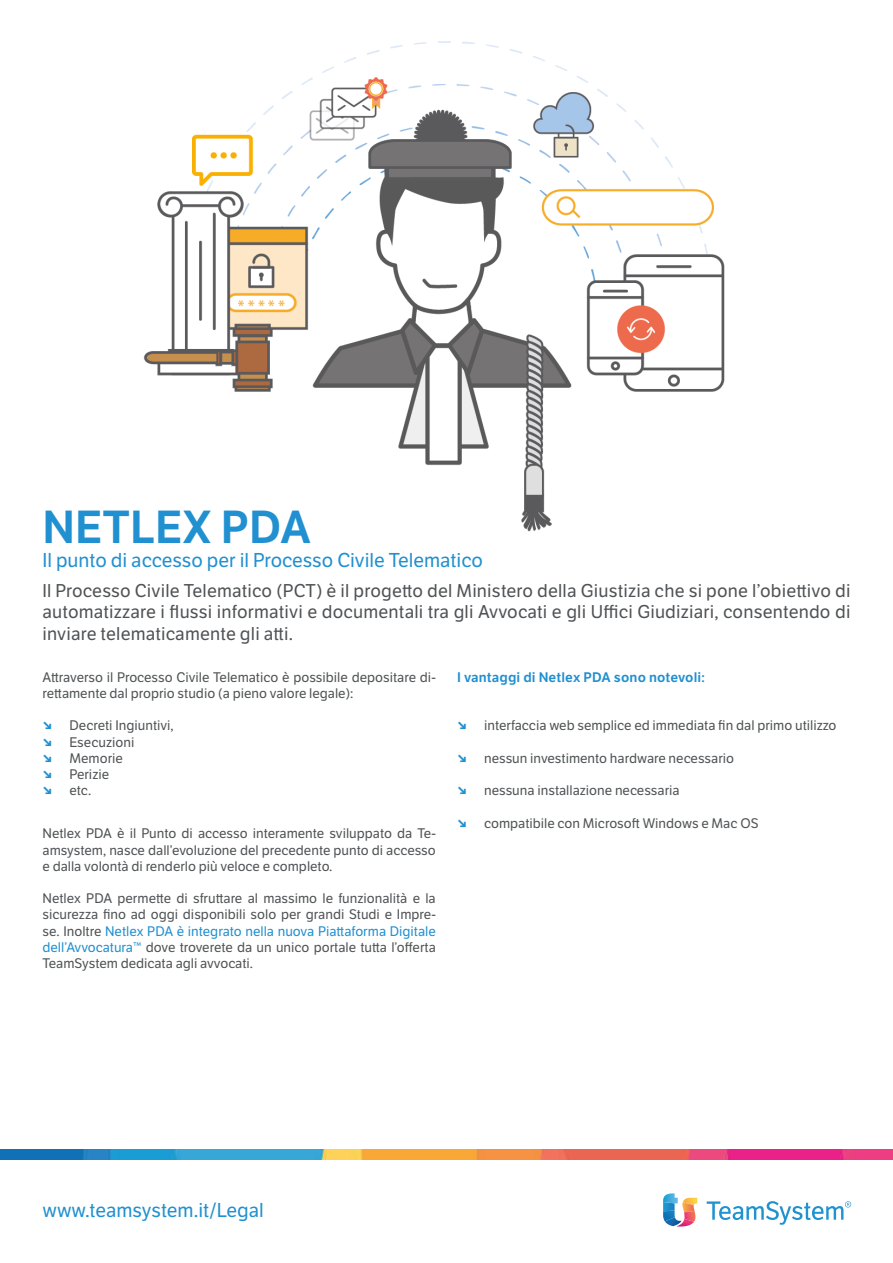
<style>
.page{position:relative;width:893px;height:1263px;background:#fff}
.page>*{position:absolute;margin:0;border:0;box-sizing:border-box;transform-origin:0 0}
.t1{font:600 45px "LFT Etica";color:#2190d0}
.t2{font:19.5px "LFT Etica";color:#2190d0}
.t3{font:18px/21.6px "LFT Etica";letter-spacing:.01em;color:#505355;text-align:justify}
.t4{font:13.5px/16.2px "LFT Etica";color:#505355}
.t5{font:600 13.5px "LFT Etica";letter-spacing:.01em;color:#2190d0}
.s1{font-weight:600;font-size:19.5px;color:#2190d0}
.s2{color:#2190d0}
</style>
<div class="page">
<img style="left:0;top:1149px;width:893px;height:11px">
<svg style="left:663px;top:1193px;width:34px;height:33px"></svg>
<svg style="left:707px;top:1201px;width:144px;height:24px"></svg>
<img style="left:143px;top:41px;width:582px;height:491px">
<h1 class="t1" style="left:43px;top:500px;width:270px">NETLEX PDA</h1>
<h2 class="t2" style="left:43px;top:548px;width:442px">Il punto di accesso per il Processo Civile Telematico</h2>
<p class="t3" style="left:43px;top:580px;width:809px">Il Processo Civile Telematico (PCT) è il progetto del Ministero della Giustizia che si pone l’obiettivo di automatizzare i flussi informativi e documentali tra gli Avvocati e gli Uffici Giudiziari, consentendo di inviare telematicamente gli atti.</p>
<p class="t4" style="left:43px;top:669px;width:395px">Attraverso il Processo Civile Telematico è possibile depositare di&shy;rettamente dal proprio studio (a pieno valore legale):</p>
<p class="t4" style="left:43px;top:718px;width:133px"><span class="s1">g</span> Decreti Ingiuntivi, <span class="s1">g</span> Esecuzioni<br><span class="s1">g</span> Memorie<br><span class="s1">g</span> Perizie<br><span class="s1">g</span> etc.</p>
<p class="t4" style="left:43px;top:826px;width:395px;text-align:justify">Netlex PDA è il Punto di accesso interamente sviluppato da Te&shy;amsystem, nasce dall’evoluzione del precedente punto di accesso e dalla volontà di renderlo più veloce e completo.</p>
<p class="t4" style="left:43px;top:891px;width:395px;text-align:justify">Netlex PDA permette di sfruttare al massimo le funzionalità e la sicurezza fino ad oggi disponibili solo per grandi Studi e Impre&shy;se. Inoltre <span class="s2">Netlex PDA è integrato nella nuova Piattaforma Digitale dell’Avvocatura™</span> dove troverete da un unico portale tutta l’offerta TeamSystem dedicata agli avvocati.</p>
<p class="t5" style="left:457px;top:669px;width:249px">I vantaggi di Netlex PDA sono notevoli:</p>
<p class="t4" style="left:457px;top:718px;width:381px"><span class="s1">g</span> interfaccia web semplice ed immediata fin dal primo utilizzo</p>
<p class="t4" style="left:457px;top:750px;width:279px"><span class="s1">g</span> nessun investimento hardware necessario</p>
<p class="t4" style="left:457px;top:783px;width:224px"><span class="s1">g</span> nessuna installazione necessaria</p>
<p class="t4" style="left:457px;top:815px;width:303px"><span class="s1">g</span> compatibile con Microsoft Windows e Mac OS</p>
<h2 class="t2" style="left:43px;top:1198px;width:223px">www.teamsystem.it/Legal</h2>
</div>
